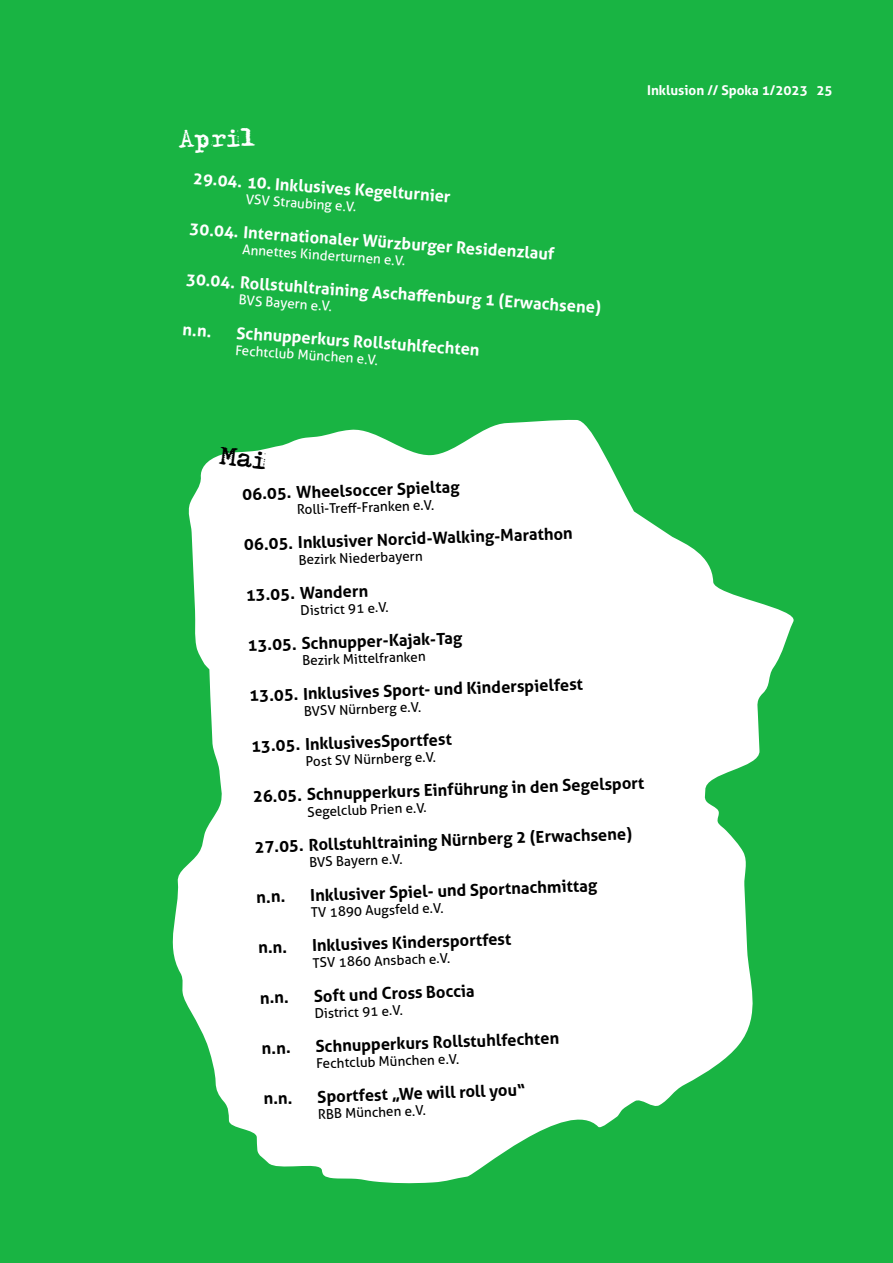
<style>
.page{position:relative;width:893px;height:1263px;background:#19b443}
.page>*{position:absolute;margin:0;border:0;box-sizing:border-box;transform-origin:0 0}
.t1{font:22.5px "Adler";color:#fff}
.t2{font:700 16.5px "Aller";color:#000}
.t3{font:700 16.5px "Aller";color:#fff}
.t4{font:13.5px "Aller";color:#000}
.t5{font:13.5px "Aller";color:#fff}
.t6{font:700 13.5px "Aller";color:#fff}
</style>
<div class="page">
<svg style="left:172px;top:420px;width:622px;height:764px;fill:#fff"></svg>
<svg style="left:219px;top:446px;width:48px;height:23px"></svg>
<h1 class="t1" style="left:179px;top:130px;width:78px;rotate:-2deg">April</h1>
<p class="t3" style="left:194px;top:168px;width:260px;rotate:4deg">29.04. 10. Inklusives Kegelturnier</p>
<p class="t5" style="left:246px;top:191px;width:112px;rotate:4deg">VSV Straubing e.V.</p>
<p class="t3" style="left:190px;top:218px;width:367px;rotate:4deg">30.04. Internationaler Würzburger Residenzlauf</p>
<p class="t5" style="left:243px;top:241px;width:165px;rotate:4deg">Annettes Kinderturnen e.V.</p>
<p class="t3" style="left:187px;top:269px;width:417px;rotate:4deg">30.04. Rollstuhltraining Aschaff enburg 1 (Erwachsene)</p>
<p class="t5" style="left:239px;top:291px;width:95px;rotate:4deg">BVS Bayern e.V.</p>
<p class="t3" style="left:183px;top:319px;width:30px;rotate:4deg">n.n.</p>
<p class="t3" style="left:237px;top:323px;width:245px;rotate:4deg">Schnupperkurs Rollstuhlfechten</p>
<p class="t5" style="left:236px;top:342px;width:145px;rotate:4deg">Fechtclub München e.V.</p>
<p class="t6" style="left:647px;top:82px;width:187px">Inklusion // Spoka 1/2023 25</p>
<p class="t2" style="left:242px;top:484px;width:219px;rotate:-2deg">06.05. Wheelsoccer Spieltag</p>
<p class="t4" style="left:297px;top:501px;width:139px;rotate:-2deg">Rolli-Treff -Franken e.V.</p>
<p class="t2" style="left:244px;top:534px;width:330px;rotate:-2deg">06.05. Inklusiver Norcid-Walking-Marathon</p>
<p class="t4" style="left:298px;top:552px;width:126px;rotate:-2deg">Bezirk Niederbayern</p>
<p class="t2" style="left:245px;top:585px;width:124px;rotate:-2deg">13.05. Wandern</p>
<p class="t4" style="left:300px;top:602px;width:90px;rotate:-2deg">District 91 e.V.</p>
<p class="t2" style="left:247px;top:635px;width:216px;rotate:-2deg">13.05. Schnupper-Kajak-Tag</p>
<p class="t4" style="left:302px;top:652px;width:125px;rotate:-2deg">Bezirk Mittelfranken</p>
<p class="t2" style="left:249px;top:685px;width:335px;rotate:-2deg">13.05. Inklusives Sport- und Kinderspielfest</p>
<p class="t4" style="left:304px;top:703px;width:119px;rotate:-2deg">BVSV Nürnberg e.V.</p>
<p class="t2" style="left:251px;top:736px;width:202px;rotate:-2deg">13.05. InklusivesSportfest</p>
<p class="t4" style="left:305px;top:753px;width:132px;rotate:-2deg">Post SV Nürnberg e.V.</p>
<p class="t2" style="left:253px;top:786px;width:393px;rotate:-2deg">26.05. Schnupperkurs Einführung in den Segelsport</p>
<p class="t4" style="left:307px;top:803px;width:121px;rotate:-2deg">Segelclub Prien e.V.</p>
<p class="t2" style="left:254px;top:836px;width:379px;rotate:-2deg">27.05. Rollstuhltraining Nürnberg 2 (Erwachsene)</p>
<p class="t4" style="left:309px;top:854px;width:95px;rotate:-2deg">BVS Bayern e.V.</p>
<p class="t2" style="left:256px;top:887px;width:30px;rotate:-2deg">n.n.</p>
<p class="t2" style="left:310px;top:885px;width:288px;rotate:-2deg">Inklusiver Spiel- und Sportnachmittag</p>
<p class="t4" style="left:311px;top:904px;width:134px;rotate:-2deg">TV 1890 Augsfeld e.V.</p>
<p class="t2" style="left:258px;top:937px;width:30px;rotate:-2deg">n.n.</p>
<p class="t2" style="left:312px;top:935px;width:201px;rotate:-2deg">Inklusives Kindersportfest</p>
<p class="t4" style="left:312px;top:955px;width:139px;rotate:-2deg">TSV 1860 Ansbach e.V.</p>
<p class="t2" style="left:260px;top:988px;width:30px;rotate:-2deg">n.n.</p>
<p class="t2" style="left:314px;top:986px;width:162px;rotate:-2deg">Soft und Cross Boccia</p>
<p class="t4" style="left:314px;top:1005px;width:90px;rotate:-2deg">District 91 e.V.</p>
<p class="t2" style="left:261px;top:1038px;width:30px;rotate:-2deg">n.n.</p>
<p class="t2" style="left:315px;top:1036px;width:245px;rotate:-2deg">Schnupperkurs Rollstuhlfechten</p>
<p class="t4" style="left:316px;top:1055px;width:145px;rotate:-2deg">Fechtclub München e.V.</p>
<p class="t2" style="left:263px;top:1088px;width:30px;rotate:-2deg">n.n.</p>
<p class="t2" style="left:317px;top:1086px;width:210px;rotate:-2deg">Sportfest „We will roll you“</p>
<p class="t4" style="left:318px;top:1106px;width:109px;rotate:-2deg">RBB München e.V.</p>
</div>
